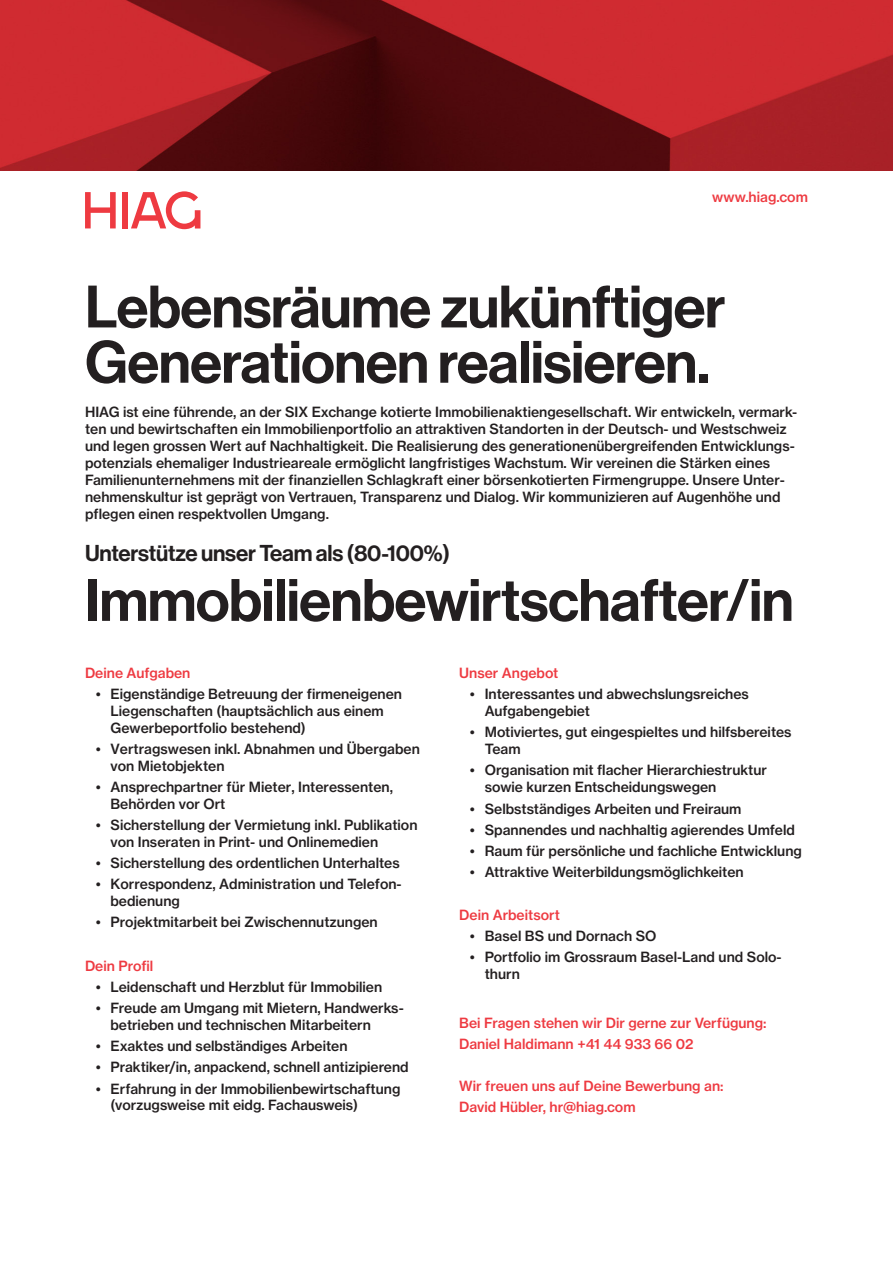
<style>
.page{position:relative;width:893px;height:1263px;background:#fff}
.page>*{position:absolute;margin:0;border:0;box-sizing:border-box;transform-origin:0 0}
.t1{font:58.5px/55.3px "N Haas Grotesk DS Pro 65 Md";letter-spacing:-.01em;color:#231f20}
.t2{font:22.5px "N Haas Grotesk DS Pro 65 Md";letter-spacing:-.01em;color:#231f20}
.Copy_Aufzählung{font:13.8px/17px "N Haas Grotesk TX Pro 65 Md";color:#231f20}
.Copy{font:13.8px/17px "N Haas Grotesk TX Pro 65 Md";color:#231f20}
.Copy_Aufzählung-2{font:13.8px "N Haas Grotesk TX Pro 65 Md";color:#ee3a41}
.H3_Titel_Aufzählung{font:13.8px "N Haas Grotesk TX Pro 65 Md";color:#ee3a41}
</style>
<div class="page">
<div style="left:122px;top:192px;width:6px;height:36px;background:#ee3a41"></div>
<svg style="left:85px;top:192px;width:31px;height:36px"></svg>
<svg style="left:131px;top:191px;width:69px;height:38px"></svg>
<img style="left:0;top:0;width:893px;height:170px">
<p class="Copy_Aufzählung-2" style="left:712px;top:188px;width:97px">www.hiag.com</p>
<h1 class="t1" style="left:85px;top:280px;width:642px">Lebensräume zukünftiger<br>Generationen realisieren.</h1>
<p class="Copy" style="left:85px;top:403px;width:714px">HIAG ist eine führende, an der SIX Exchange kotierte Immobilienaktiengesellschaft. Wir entwickeln, vermark&shy;ten und bewirtschaften ein Immobilienportfolio an attraktiven Standorten in der Deutsch- und Westschweiz und legen grossen Wert auf Nachhaltigkeit. Die Realisierung des generationenübergreifenden Entwicklungs&shy;potenzials ehemaliger Industrieareale ermöglicht langfristiges Wachstum. Wir vereinen die Stärken eines Familienunternehmens mit der finanziellen Schlagkraft einer börsenkotierten Firmengruppe. Unsere Unter&shy;nehmenskultur ist geprägt von Vertrauen, Transparenz und Dialog. Wir kommunizieren auf Augenhöhe und pflegen einen respektvollen Umgang.</p>
<h2 class="t2" style="left:85px;top:540px;width:367px">Unterstütze unser Team als (80-100%)</h2>
<h2 class="t1" style="left:85px;top:574px;width:710px">Immobilienbewirtschafter/in</h2>
<p class="H3_Titel_Aufzählung" style="left:85px;top:664px;width:107px">Deine Aufgaben</p>
<p class="Copy_Aufzählung" style="left:111px;top:685px;width:293px;text-indent:-15px">• Eigenständige Betreuung der firmeneigenen<br>Liegenschaften (hauptsächlich aus einem<br>Gewerbeportfolio bestehend)</p>
<p class="Copy_Aufzählung" style="left:111px;top:740px;width:311px;text-indent:-15px">• Vertragswesen inkl. Abnahmen und Übergaben von Mietobjekten</p>
<p class="Copy_Aufzählung" style="left:111px;top:778px;width:284px;text-indent:-15px">• Ansprechpartner für Mieter, Interessenten,<br>Behörden vor Ort</p>
<p class="Copy_Aufzählung" style="left:111px;top:816px;width:308px;text-indent:-15px">• Sicherstellung der Vermietung inkl. Publikation von Inseraten in Print- und Onlinemedien</p>
<p class="Copy_Aufzählung" style="left:96px;top:854px;width:306px">• Sicherstellung des ordentlichen Unterhaltes</p>
<p class="Copy_Aufzählung" style="left:111px;top:876px;width:293px;text-indent:-15px">• Korrespondenz, Administration und Telefon&shy;bedienung</p>
<p class="Copy_Aufzählung" style="left:96px;top:914px;width:284px">• Projektmitarbeit bei Zwischennutzungen</p>
<p class="H3_Titel_Aufzählung" style="left:85px;top:957px;width:70px">Dein Profil</p>
<p class="Copy_Aufzählung" style="left:96px;top:978px;width:288px">• Leidenschaft und Herzblut für Immobilien</p>
<p class="Copy_Aufzählung" style="left:111px;top:999px;width:295px;text-indent:-15px">• Freude am Umgang mit Mietern, Handwerks&shy;betrieben und technischen Mitarbeitern</p>
<p class="Copy_Aufzählung" style="left:96px;top:1037px;width:253px">• Exaktes und selbständiges Arbeiten</p>
<p class="Copy_Aufzählung" style="left:96px;top:1059px;width:315px">• Praktiker/in, anpackend, schnell antizipierend</p>
<p class="Copy_Aufzählung" style="left:111px;top:1080px;width:291px;text-indent:-15px">• Erfahrung in der Immobilienbewirtschaftung (vorzugsweise mit eidg. Fachausweis)</p>
<p class="Copy_Aufzählung-2" style="left:459px;top:664px;width:101px">Unser Angebot</p>
<p class="Copy_Aufzählung" style="left:485px;top:686px;width:266px;text-indent:-15px">• Interessantes und abwechslungsreiches<br>Aufgabengebiet</p>
<p class="Copy_Aufzählung" style="left:485px;top:724px;width:308px;text-indent:-15px">• Motiviertes, gut eingespieltes und hilfsbereites<br>Team</p>
<p class="Copy_Aufzählung" style="left:485px;top:762px;width:284px;text-indent:-15px">• Organisation mit flacher Hierarchiestruktur sowie kurzen Entscheidungswegen</p>
<p class="Copy_Aufzählung" style="left:470px;top:800px;width:273px">• Selbstständiges Arbeiten und Freiraum</p>
<p class="Copy_Aufzählung" style="left:470px;top:821px;width:326px">• Spannendes und nachhaltig agierendes Umfeld</p>
<p class="Copy_Aufzählung" style="left:470px;top:842px;width:334px">• Raum für persönliche und fachliche Entwicklung</p>
<p class="Copy_Aufzählung" style="left:470px;top:864px;width:275px">• Attraktive Weiterbildungsmöglichkeiten</p>
<p class="H3_Titel_Aufzählung" style="left:459px;top:906px;width:102px">Dein Arbeitsort</p>
<p class="Copy_Aufzählung" style="left:470px;top:927px;width:188px">• Basel BS und Dornach SO</p>
<p class="Copy_Aufzählung" style="left:485px;top:948px;width:298px;text-indent:-15px">• Portfolio im Grossraum Basel-Land und Solo&shy;thurn</p>
<p class="Copy_Aufzählung-2" style="left:459px;top:1014px;width:309px">Bei Fragen stehen wir Dir gerne zur Verfügung:</p>
<p class="Copy_Aufzählung-2" style="left:459px;top:1035px;width:236px">Daniel Haldimann +41 44 933 66 02</p>
<p class="Copy_Aufzählung-2" style="left:459px;top:1077px;width:266px">Wir freuen uns auf Deine Bewerbung an:</p>
<p class="Copy_Aufzählung-2" style="left:459px;top:1099px;width:178px">David Hübler, hr@hiag.com</p>
</div>
